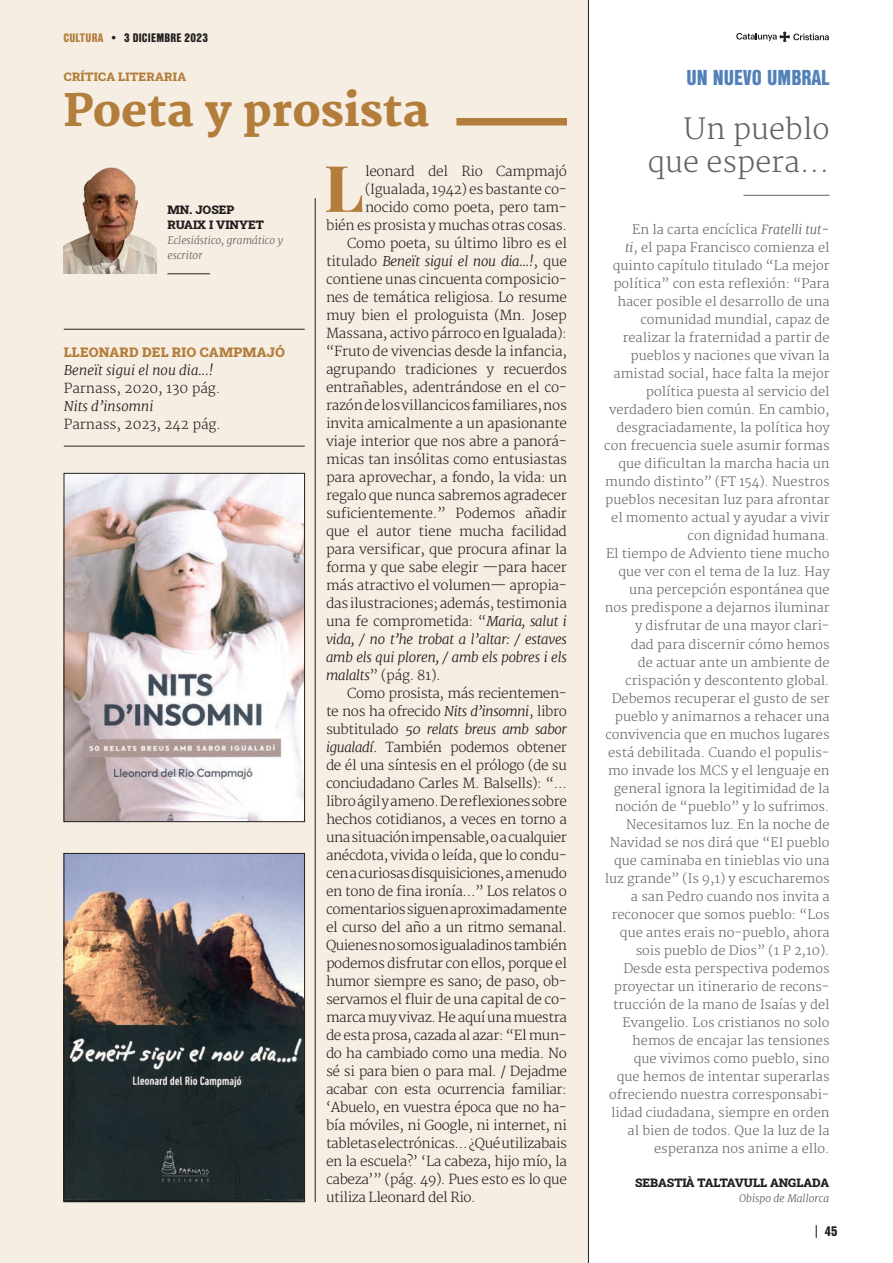
<style>
.page{position:relative;width:893px;height:1263px;background:#fff}
.page>*{position:absolute;margin:0;border:0;box-sizing:border-box;transform-origin:0 0}
.t1{font:800 64.35px "Playfair Display";color:#b37d3b}
.TITOLS_CULTURA{font:800 43.5px "Merriweather";color:#b37d3b}
.TITULO_ESGLESIA_EN_SORTIDA{font:300 28.5px "Merriweather";color:#636366}
.HEADER_ESGLESIA_SORTIDA{font:900 21px "Nimbus San Con LOT";color:#5181b8}
.TEXTO_PPAL_ESP{font:300 13.5px/18px "Merriweather";letter-spacing:-.02em;color:#231f20;text-align:justify}
.TEXTO_PPAL_CAT{font:300 13.5px "Merriweather";color:#231f20}
.TEXTO_PPAL_CAT-2{font:italic 300 13.5px "Merriweather";color:#231f20}
.TEXTO_PPAL_CAT-3{font:13.5px "Roboto Slab";letter-spacing:.02em;color:#b37d3b}
.t2{font:900 13.5px "Nimbus San Con LOT";color:#231f20}
.TXT_ESGLESIA_ENSORTIDA{font:300 12.75px/18px "Merriweather";color:#636366;text-align:right}
.NOM_REDACTORS{font:12px "Roboto Slab";color:#231f20}
.t3{font:900 12px "Nimbus San Con LOT";letter-spacing:.015em;color:#231f20}
.t4{font:12px "Roboto Slab";letter-spacing:.03em;color:#b37d3b}
.CARREC_REDACTORS{font:italic 300 10.5px/15px "Merriweather";color:#636366}
.s1{color:#b37d3b}
.s2{font-style:italic}
</style>
<div class="page">
<div style="left:0;top:0;width:588px;height:1263px;background:#f6eee3"></div>
<hr style="left:588px;top:0;width:1px;height:1263px;background:#231f20">
<svg style="left:736px;top:31px;width:93px;height:11px"></svg>
<img style="left:66px;top:855px;width:237px;height:345px">
<div style="left:64px;top:853px;width:241px;height:349px;border:1px solid #231f20"></div>
<div style="left:456px;top:118px;width:111px;height:7px;background:#b37d3b"></div>
<hr style="left:315px;top:198px;width:1px;height:1004px;background:#231f20">
<img style="left:63px;top:167px;width:93px;height:107px">
<hr style="left:167px;top:274px;width:43px;height:1px;background:#231f20">
<hr style="left:64px;top:329px;width:241px;height:1px;background:#231f20">
<hr style="left:64px;top:446px;width:241px;height:1px;background:#231f20">
<img style="left:66px;top:475px;width:237px;height:345px">
<div style="left:64px;top:473px;width:241px;height:349px;border:1px solid #231f20"></div>
<hr style="left:743px;top:195px;width:86px;height:1px;background:#636366">
<svg style="left:816px;top:1225px;width:1px;height:13px"></svg>
<p class="t3" style="left:63px;top:28px;width:146px"><span class="s1">CULTURA</span> • 3 DICIEMBRE 2023</p>
<p class="t4" style="left:64px;top:68px;width:124px">CRÍTICA LITERARIA</p>
<p class="TITOLS_CULTURA" style="left:64px;top:85px;width:367px">Poeta y prosista</p>
<p class="NOM_REDACTORS" style="left:167px;top:201px;width:68px">MN. JOSEP</p>
<p class="NOM_REDACTORS" style="left:167px;top:216px;width:98px">RUAIX I VINYET</p>
<p class="CARREC_REDACTORS" style="left:167px;top:233px;width:117px">Eclesiástico, gramático y escritor</p>
<p class="TEXTO_PPAL_CAT-3" style="left:64px;top:343px;width:223px">LLEONARD DEL RIO CAMPMAJÓ</p>
<p class="TEXTO_PPAL_CAT-2" style="left:64px;top:361px;width:151px">Beneït sigui el nou dia...!</p>
<p class="TEXTO_PPAL_CAT" style="left:64px;top:380px;width:158px">Parnass, 2020, 130 pág.</p>
<p class="TEXTO_PPAL_CAT-2" style="left:64px;top:397px;width:91px">Nits d’insomni</p>
<p class="TEXTO_PPAL_CAT" style="left:64px;top:416px;width:159px">Parnass, 2023, 242 pág.</p>
<p class="TEXTO_PPAL_ESP" style="left:326px;top:163px;width:242px;text-align:right">leonard del Rio Campmajó (Igualada, 1942) es bastante co&shy;nocido como poeta, pero tam-<br>bién es prosista y muchas otras cosas.</p>
<p class="TEXTO_PPAL_ESP" style="left:326px;top:235px;width:242px;text-indent:21px">Como poeta, su último libro es el titulado <span class="s2">Beneït sigui el nou dia...!</span>, que contiene unas cincuenta composicio&shy;nes de temática religiosa. Lo resume muy bien el prologuista (Mn. Josep Massana, activo párroco en Igualada): “Fruto de vivencias desde la infancia, agrupando tradiciones y recuerdos entrañables, adentrándose en el co&shy;razón de los villancicos familiares, nos invita amicalmente a un apasionante viaje interior que nos abre a panorá&shy;micas tan insólitas como entusiastas para aprovechar, a fondo, la vida: un regalo que nunca sabremos agradecer suficientemente.” Podemos añadir que el autor tiene mucha facilidad para versificar, que procura afinar la forma y que sabe elegir —para hacer más atractivo el volumen— apropia&shy;das ilustraciones; además, testimonia una fe comprometida: “<span class="s2">Maria, salut i vida, / no t’he trobat a l’altar: / estaves amb els qui ploren, / amb els pobres i els malalts</span>” (pág. 81).</p>
<p class="TEXTO_PPAL_ESP" style="left:326px;top:685px;width:243px;text-indent:21px">Como prosista, más recientemen&shy;te nos ha ofrecido <span class="s2">Nits d’insomni</span>, libro subtitulado <span class="s2">50 relats breus amb sabor igualadí</span>. También podemos obtener de él una síntesis en el prólogo (de su conciudadano Carles M. Balsells): “... libro ágil y ameno. De reflexiones sobre hechos cotidianos, a veces en torno a una situación impensable, o a cualquier anécdota, vivida o leída, que lo condu&shy;cen a curiosas disquisiciones, a menudo en tono de fina ironía...” Los relatos o comentarios siguen aproximadamente el curso del año a un ritmo semanal.<br>Quienes no somos igualadinos también podemos disfrutar con ellos, porque el humor siempre es sano; de paso, ob&shy;servamos el fluir de una capital de co&shy;marca muy vivaz. He aquí una muestra de esta prosa, cazada al azar: “El mun&shy;do ha cambiado como una media. No sé si para bien o para mal. / Dejadme acabar con esta ocurrencia familiar: ‘Abuelo, en vuestra época que no ha&shy;bía móviles, ni Google, ni internet, ni tabletas electrónicas... ¿Qué utilizabais en la escuela?’ ‘La cabeza, hijo mío, la cabeza’” (pág. 49). Pues esto es lo que utiliza Lleonard del Rio.</p>
<p class="t1" style="left:324px;top:137px;width:41px">L</p>
<p class="HEADER_ESGLESIA_SORTIDA" style="left:686px;top:61px;width:145px">UN NUEVO UMBRAL</p>
<p class="TITULO_ESGLESIA_EN_SORTIDA" style="left:684px;top:112px;width:147px">Un pueblo</p>
<p class="TITULO_ESGLESIA_EN_SORTIDA" style="left:648px;top:145px;width:183px">que espera...</p>
<p class="TXT_ESGLESIA_ENSORTIDA" style="left:604px;top:221px;width:227px">En la carta encíclica <span class="s2">Fratelli tut-<br>ti</span>, el papa Francisco comienza el quinto capítulo titulado “La mejor política” con esta reflexión: “Para hacer posible el desarrollo de una comunidad mundial, capaz de realizar la fraternidad a partir de pueblos y naciones que vivan la amistad social, hace falta la mejor política puesta al servicio del verdadero bien común. En cambio, desgraciadamente, la política hoy con frecuencia suele asumir formas que dificultan la marcha hacia un mundo distinto” (FT 154). Nuestros pueblos necesitan luz para afrontar el momento actual y ayudar a vivir con dignidad humana.</p>
<p class="TXT_ESGLESIA_ENSORTIDA" style="left:605px;top:545px;width:226px">El tiempo de Adviento tiene mucho que ver con el tema de la luz. Hay una percepción espontánea que nos predispone a dejarnos iluminar y disfrutar de una mayor clari-<br>dad para discernir cómo hemos<br>de actuar ante un ambiente de crispación y descontento global.<br>Debemos recuperar el gusto de ser pueblo y animarnos a rehacer una convivencia que en muchos lugares está debilitada. Cuando el populis&shy;mo invade los MCS y el lenguaje en general ignora la legitimidad de la noción de “pueblo” y lo sufrimos.</p>
<p class="TXT_ESGLESIA_ENSORTIDA" style="left:605px;top:815px;width:226px">Necesitamos luz. En la noche de<br>Navidad se nos dirá que “El pueblo que caminaba en tinieblas vio una luz grande” (Is 9,1) y escucharemos a san Pedro cuando nos invita a reconocer que somos pueblo: “Los que antes erais no-pueblo, ahora sois pueblo de Dios” (1 P 2,10).<br>Desde esta perspectiva podemos proyectar un itinerario de recons&shy;trucción de la mano de Isaías y del<br>Evangelio. Los cristianos no solo hemos de encajar las tensiones<br>que vivimos como pueblo, sino<br>que hemos de intentar superarlas ofreciendo nuestra corresponsabi&shy;lidad ciudadana, siempre en orden al bien de todos. Que la luz de la esperanza nos anime a ello.</p>
<p class="NOM_REDACTORS" style="left:635px;top:1174px;width:196px">SEBASTIÀ TALTAVULL ANGLADA</p>
<p class="CARREC_REDACTORS" style="left:739px;top:1191px;width:91px">Obispo de Mallorca</p>
<p class="t2" style="left:825px;top:1221px;width:14px">45</p>
</div>
